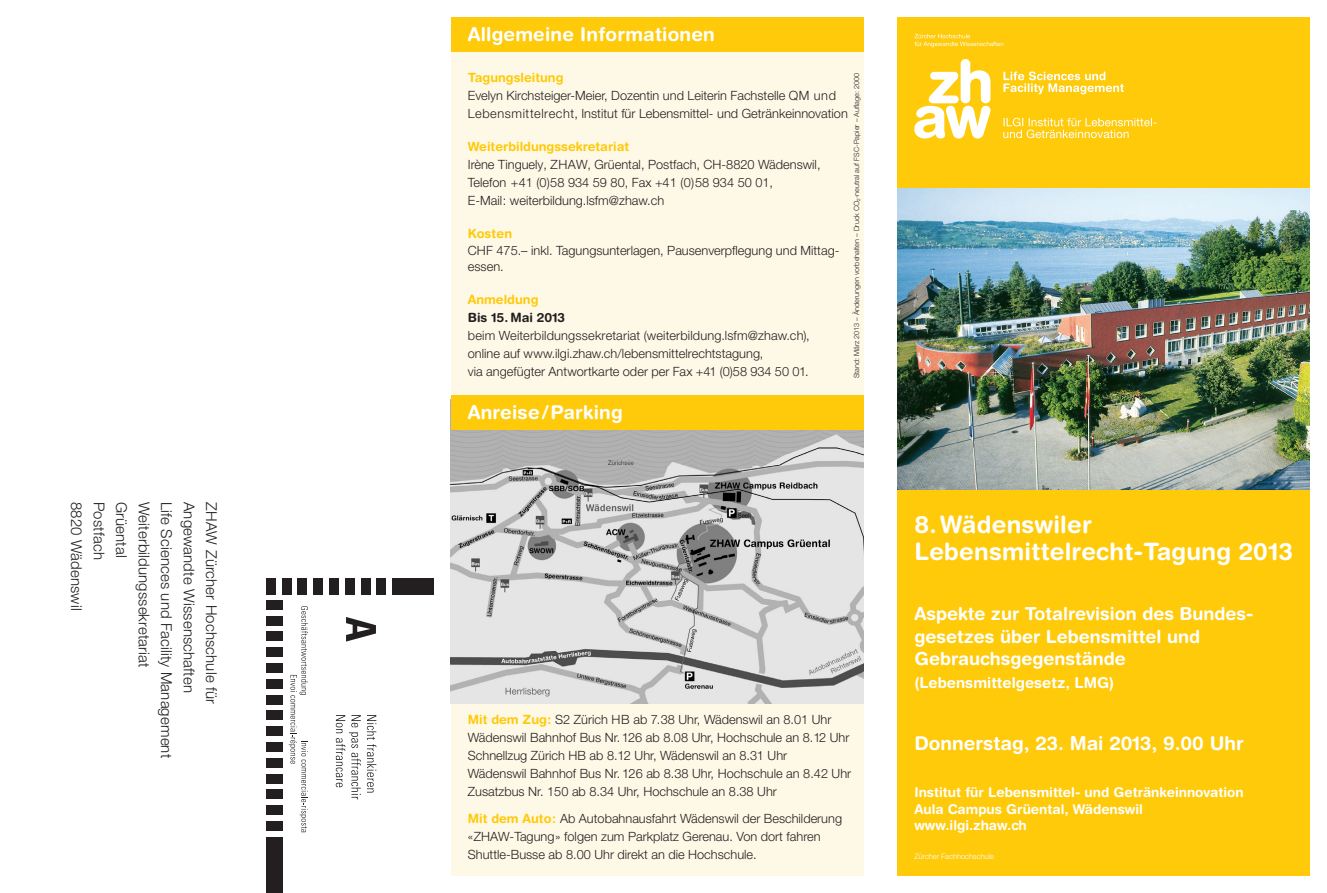
<style>
.page{position:relative;width:1327px;height:893px;background:#fff}
.page>*{position:absolute;margin:0;border:0;box-sizing:border-box;transform-origin:0 0}
.t1{font:700 24px/27px "Helvetica Rounded LT Std";letter-spacing:.01em;color:#fff}
.t2{font:700 19.05px "Helvetica Rounded LT Std";letter-spacing:.01em;color:#fff}
.t3{font:700 18px/22.5px "Helvetica Rounded LT Std";color:#fff}
.t4{font:300 15px "Helvetica Neue LT Pro";letter-spacing:.01em;color:#231f20}
.t5{font:700 15px "Helvetica Rounded LT Std";color:#fff}
.t6{font:700 13.5px "Helvetica Rounded LT Std";color:#fff}
.t7{font:300 12.75px/18px "Helvetica Neue LT Pro";color:#231f20}
.t8{font:700 12.75px "Helvetica Rounded LT Std";color:#fff}
.t9{font:300 7.5px "Helvetica Neue LT Pro";color:#fff}
.t10{font:300 7.2px "Helvetica Neue LT Pro";color:#231f20}
.s1{font-family:"Helvetica Rounded LT Std";font-weight:700;color:#feca0a}
.s2{font-family:"Helvetica Rounded LT Std";font-weight:700}
</style>
<div class="page">
<div style="left:451px;top:17px;width:412px;height:859px;background:#fef9e7"></div>
<div style="left:897px;top:17px;width:413px;height:859px;background:#feca0a"></div>
<img style="left:897px;top:189px;width:413px;height:300px">
<svg style="left:367px;top:715px;width:9px;height:77px"></svg>
<svg style="left:336px;top:715px;width:25px;height:84px"></svg>
<div style="left:392px;top:578px;width:42px;height:17px;background:#231f20"></div>
<div style="left:377px;top:578px;width:9px;height:17px;background:#231f20"></div>
<div style="left:361px;top:578px;width:9px;height:17px;background:#231f20"></div>
<div style="left:345px;top:578px;width:9px;height:17px;background:#231f20"></div>
<div style="left:329px;top:578px;width:9px;height:17px;background:#231f20"></div>
<div style="left:313px;top:578px;width:10px;height:17px;background:#231f20"></div>
<div style="left:298px;top:578px;width:9px;height:17px;background:#231f20"></div>
<div style="left:282px;top:578px;width:9px;height:17px;background:#231f20"></div>
<div style="left:266px;top:578px;width:9px;height:17px;background:#231f20"></div>
<div style="left:266px;top:600px;width:17px;height:9px;background:#231f20"></div>
<div style="left:266px;top:616px;width:17px;height:9px;background:#231f20"></div>
<div style="left:266px;top:632px;width:17px;height:9px;background:#231f20"></div>
<div style="left:266px;top:648px;width:17px;height:9px;background:#231f20"></div>
<div style="left:266px;top:663px;width:17px;height:10px;background:#231f20"></div>
<div style="left:266px;top:679px;width:17px;height:9px;background:#231f20"></div>
<div style="left:266px;top:695px;width:17px;height:9px;background:#231f20"></div>
<div style="left:266px;top:711px;width:17px;height:9px;background:#231f20"></div>
<div style="left:266px;top:727px;width:17px;height:9px;background:#231f20"></div>
<div style="left:266px;top:742px;width:17px;height:9px;background:#231f20"></div>
<div style="left:266px;top:758px;width:17px;height:9px;background:#231f20"></div>
<div style="left:266px;top:774px;width:17px;height:9px;background:#231f20"></div>
<div style="left:266px;top:790px;width:17px;height:9px;background:#231f20"></div>
<div style="left:266px;top:805px;width:17px;height:10px;background:#231f20"></div>
<div style="left:266px;top:821px;width:17px;height:9px;background:#231f20"></div>
<div style="left:266px;top:837px;width:17px;height:56px;background:#231f20"></div>
<svg style="left:289px;top:606px;width:19px;height:226px"></svg>
<svg style="left:346px;top:617px;width:30px;height:25px"></svg>
<img style="left:451px;top:429px;width:412px;height:275px">
<div style="left:451px;top:17px;width:412px;height:34px;background:#feca0a"></div>
<div style="left:451px;top:395px;width:412px;height:34px;background:#feca0a"></div>
<svg style="left:914px;top:34px;width:242px;height:105px"></svg>
<p class="t4" style="left:86px;top:502px;width:110px;rotate:90deg">8820 Wädenswil</p>
<p class="t4" style="left:108px;top:502px;width:60px;rotate:90deg">Postfach</p>
<p class="t4" style="left:131px;top:502px;width:57px;rotate:90deg">Grüental</p>
<p class="t4" style="left:153px;top:502px;width:167px;rotate:90deg">Weiterbildungssekretariat</p>
<p class="t4" style="left:176px;top:502px;width:258px;rotate:90deg">Life Sciences und Facility Management</p>
<p class="t4" style="left:198px;top:502px;width:193px;rotate:90deg">Angewandte Wissenschaften</p>
<p class="t4" style="left:221px;top:502px;width:204px;rotate:90deg">ZHAW Zürcher Hochschule für</p>
<p class="t2" style="left:468px;top:23px;width:249px">Allgemeine Informationen</p>
<p class="t7" style="left:468px;top:68px;width:381px"><span class="s1">Tagungsleitung<br></span>Evelyn Kirchsteiger-Meier, Dozentin und Leiterin Fachstelle QM und<br>Lebensmittelrecht, Institut für Lebensmittel- und Getränkeinnovation</p>
<p class="t7" style="left:468px;top:137px;width:354px"><span class="s1">Weiterbildungssekretariat<br></span>Irène Tinguely, ZHAW, Grüental, Postfach, CH-8820 Wädenswil, Telefon +41 (0)58 934 59 80, Fax +41 (0)58 934 50 01,<br>E-Mail: weiterbildung.lsfm@zhaw.ch</p>
<p class="t7" style="left:468px;top:225px;width:373px;line-height:16.5px"><span class="s1">Kosten<br></span>CHF 475.– inkl. Tagungsunterlagen, Pausenverpflegung und Mittag&shy;essen.</p>
<p class="t7" style="left:468px;top:290px;width:343px"><span class="s1">Anmeldung<br></span><span class="s2">Bis 15. Mai 2013<br></span>beim Weiterbildungssekretariat (weiterbildung.lsfm@zhaw.ch), online auf www.ilgi.zhaw.ch/lebensmittelrechtstagung,<br>via angefügter Antwortkarte oder per Fax +41 (0)58 934 50 01.</p>
<p class="t10" style="left:852px;top:378px;width:307px;rotate:-90deg">Stand: März 2013 – Änderungen vorbehalten – Druck CO²-neutral auf FSC-Papier – Auflage: 2000</p>
<p class="t2" style="left:468px;top:401px;width:156px">Anreise/Parking</p>
<p class="t7" style="left:468px;top:710px;width:385px"><span class="s1">Mit dem Zug:</span> S2 Zürich HB ab 7.38 Uhr, Wädenswil an 8.01 Uhr Wädenswil Bahnhof Bus Nr.126 ab 8.08 Uhr, Hochschule an 8.12 Uhr Schnellzug Zürich HB ab 8.12 Uhr, Wädenswil an 8.31 Uhr<br>Wädenswil Bahnhof Bus Nr. 126 ab 8.38 Uhr, Hochschule an 8.42 Uhr Zusatzbus Nr. 150 ab 8.34 Uhr, Hochschule an 8.38 Uhr</p>
<p class="t7" style="left:468px;top:809px;width:376px"><span class="s1">Mit dem Auto:</span> Ab Autobahnausfahrt Wädenswil der Beschilderung «ZHAW-Tagung» folgen zum Parkplatz Gerenau. Von dort fahren<br>Shuttle-Busse ab 8.00 Uhr direkt an die Hochschule.</p>
<p class="t1" style="left:914px;top:511px;width:380px">8.Wädenswiler<br>Lebensmittelrecht-Tagung 2013</p>
<p class="t3" style="left:914px;top:602px;width:341px">Aspekte zur Totalrevision des Bundes&shy;gesetzes über Lebensmittel und<br>Gebrauchsgegenstände</p>
<p class="t5" style="left:914px;top:673px;width:201px">(Lebensmittelgesetz, LMG)</p>
<p class="t2" style="left:914px;top:731px;width:331px">Donnerstag, 23. Mai 2013, 9.00 Uhr</p>
<p class="t6" style="left:914px;top:784px;width:331px">Institut für Lebensmittel- und Getränkeinnovation</p>
<p class="t6" style="left:914px;top:800px;width:230px">Aula Campus Grüental, Wädenswil</p>
<p class="t6" style="left:914px;top:817px;width:114px">www.ilgi.zhaw.ch</p>
<p class="t9" style="left:914px;top:851px;width:81px">Zürcher Fachhochschule</p>
<p class="t8" style="left:914px;top:818px;width:217px">Aula Campus Grüental, Wädenswil</p>
<p class="t9" style="left:958px;top:852px;width:39px">hochschule</p>
</div>
